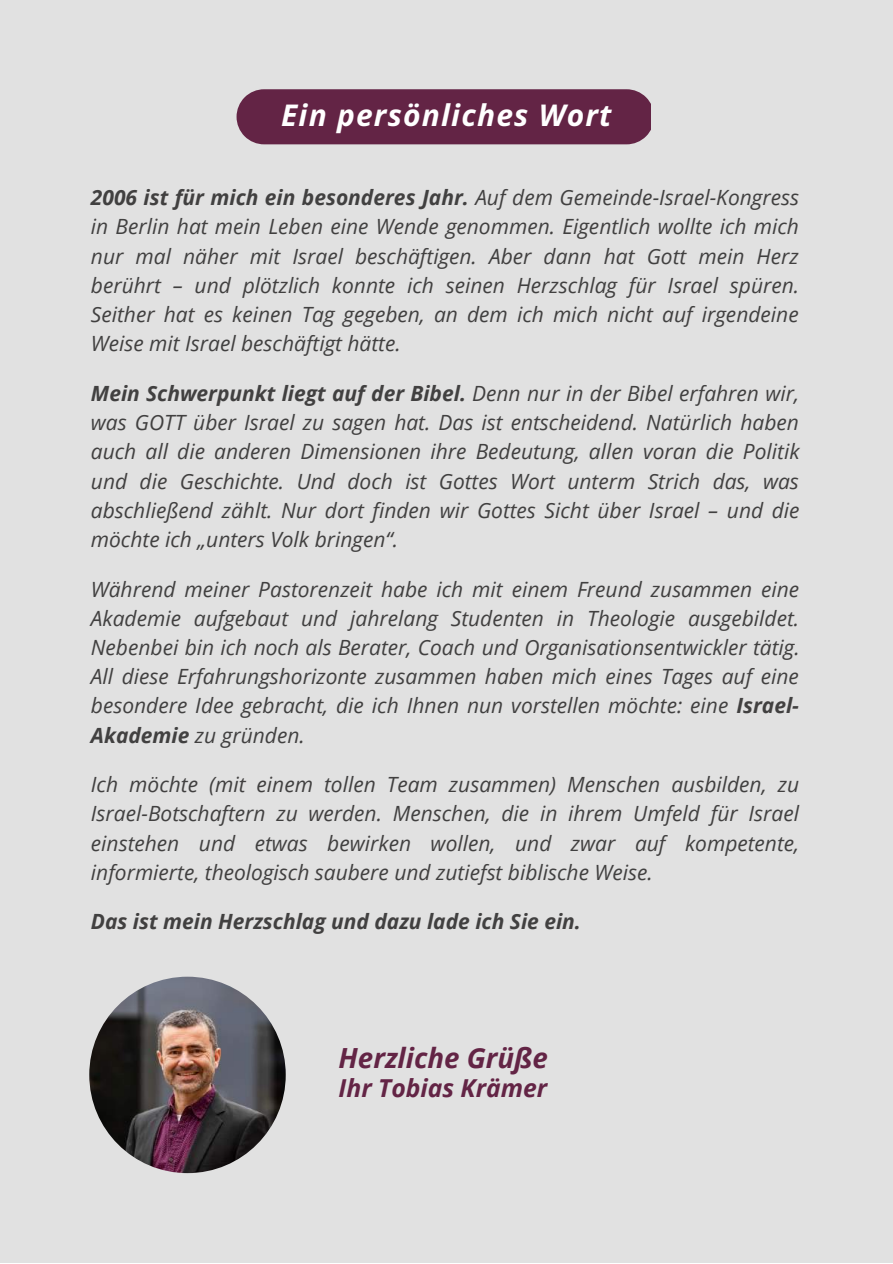
<style>
.page{position:relative;width:893px;height:1264px;background:#fff}
.page>*{position:absolute;margin:0;border:0;box-sizing:border-box;transform-origin:0 0}
.t1{font:italic 700 30px "Open Sans Hebrew";letter-spacing:.04em;color:#fff}
.t2{font:italic 700 27.75px "Open Sans";color:#632445}
.t3{font:italic 700 24.75px "Open Sans";color:#632445}
.t4{font:italic 21px/29.2px "Open Sans";color:#414040;text-align:justify}
.t5{font:italic 700 21px "Open Sans";color:#414040}
.s1{font-weight:700}
</style>
<div class="page">
<div style="left:0;top:0;width:892px;height:1262px;background:#e1e1e1"></div>
<div style="left:236px;top:89px;width:414px;height:55px;background:#632445"></div>
<img style="left:89px;top:976px;width:197px;height:197px;border-radius:50%">
<h1 class="t1" style="left:281px;top:94px;width:332px">Ein persönliches Wort</h1>
<p class="t4" style="left:91px;top:182px;width:709px"><span class="s1">2006 ist für mich ein besonderes Jahr.</span> Auf dem Gemeinde-Israel-Kongress in Berlin hat mein Leben eine Wende genommen. Eigentlich wollte ich mich nur mal näher mit Israel beschäftigen. Aber dann hat Gott mein Herz berührt – und plötzlich konnte ich seinen Herzschlag für Israel spüren.<br>Seither hat es keinen Tag gegeben, an dem ich mich nicht auf irgendeine Weise mit Israel beschäftigt hätte.</p>
<p class="t4" style="left:91px;top:378px;width:710px"><span class="s1">Mein Schwerpunkt liegt auf der Bibel.</span> Denn nur in der Bibel erfahren wir, was GOTT über Israel zu sagen hat. Das ist entscheidend. Natürlich haben auch all die anderen Dimensionen ihre Bedeutung, allen voran die Politik und die Geschichte. Und doch ist Gottes Wort unterm Strich das, was abschließend zählt. Nur dort finden wir Gottes Sicht über Israel – und die möchte ich „unters Volk bringen“.</p>
<p class="t4" style="left:91px;top:573px;width:710px">Während meiner Pastorenzeit habe ich mit einem Freund zusammen eine Akademie aufgebaut und jahrelang Studenten in Theologie ausgebildet.<br>Nebenbei bin ich noch als Berater, Coach und Organisationsentwickler tätig.<br>All diese Erfahrungshorizonte zusammen haben mich eines Tages auf eine besondere Idee gebracht, die ich Ihnen nun vorstellen möchte: eine <span class="s1">Israel-Akademie</span> zu gründen.</p>
<p class="t4" style="left:91px;top:769px;width:709px">Ich möchte (mit einem tollen Team zusammen) Menschen ausbilden, zu Israel-Botschaftern zu werden. Menschen, die in ihrem Umfeld für Israel einstehen und etwas bewirken wollen, und zwar auf kompetente, informierte, theologisch saubere und zutiefst biblische Weise.</p>
<p class="t5" style="left:91px;top:907px;width:491px">Das ist mein Herzschlag und dazu lade ich Sie ein.</p>
<h2 class="t2" style="left:338px;top:1038px;width:211px">Herzliche Grüße</h2>
<p class="t3" style="left:338px;top:1070px;width:210px">Ihr Tobias Krämer</p>
</div>
